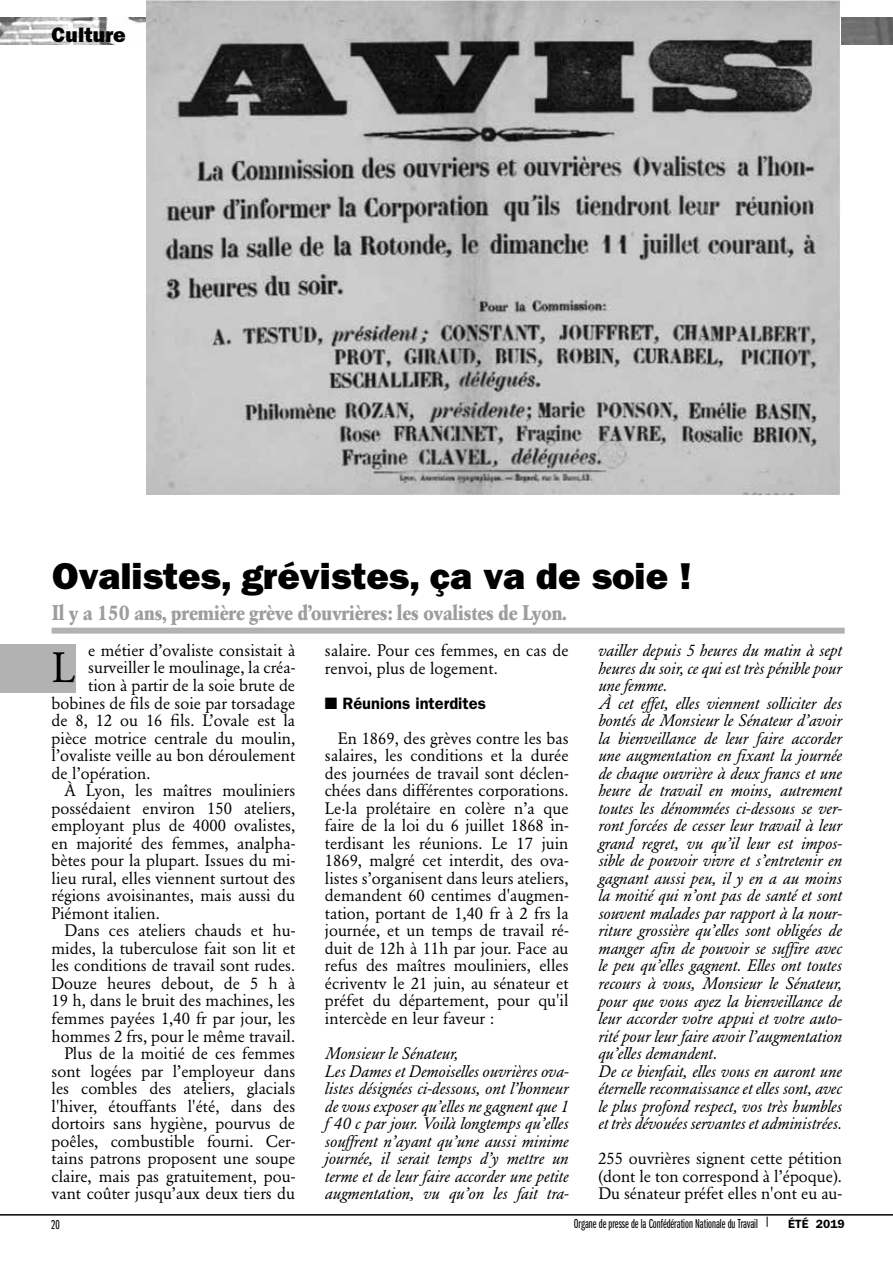
<style>
.page{position:relative;width:893px;height:1263px;background:#fff}
.page>*{position:absolute;margin:0;border:0;box-sizing:border-box;transform-origin:0 0}
.t1{font:42px "Garamond BE";color:#000}
.t2{font:37.5px "ITC Franklin Gothic Std Hvy";color:#000}
.t3{font:700 21px "Garamond BE";color:#9d9d9c;scale:.91 1}
.t4{font:21px "ITC Franklin Gothic Std Hvy";color:#000}
.t5{font:16.5px/17.5px "Garamond BE";color:#000;text-align:justify}
.t6{font:italic 16.5px/17.5px "Garamond BE";color:#000}
.t7{font:600 16.5px "ITC Franklin Gothic Std";color:#000}
.t8{font:13.5px "ITC Franklin Gothic Std Bk X Cp";color:#000}
.t9{font:600 12px "ITC Franklin Gothic Std";color:#000}
</style>
<div class="page">
<hr style="left:0;top:1214px;width:893px;height:1px;background:#000">
<img style="left:0;top:17px;width:893px;height:28px">
<img style="left:147px;top:0;width:694px;height:495px">
<div style="left:52px;top:628px;width:793px;height:6px;background:#b3b2b2"></div>
<div style="left:0;top:644px;width:75px;height:49px;background:#b3b2b2"></div>
<p class="t4" style="left:52px;top:22px;width:76px">Culture</p>
<h2 class="t2" style="left:52px;top:554px;width:641px">Ovalistes, grévistes, ça va de soie !</h2>
<p class="t3" style="left:52px;top:600px;width:567px">Il y a 150 ans, première grève d’ouvrières: les ovalistes de Lyon.</p>
<p class="t5" style="left:88px;top:642px;width:208px">e métier d’ovaliste consistait à</p>
<p class="t5" style="left:88px;top:659px;width:208px">surveiller le moulinage, la créa-</p>
<p class="t5" style="left:88px;top:677px;width:208px">tion à partir de la soie brute de</p>
<p class="t5" style="left:52px;top:694px;width:245px">bobines de fils de soie par torsadage</p>
<p class="t5" style="left:52px;top:712px;width:245px">de 8, 12 ou 16 fils. L’ovale est la</p>
<p class="t5" style="left:52px;top:729px;width:245px">pièce motrice centrale du moulin,</p>
<p class="t5" style="left:52px;top:747px;width:245px">l’ovaliste veille au bon déroulement</p>
<p class="t5" style="left:52px;top:764px;width:100px">de l’opération.</p>
<p class="t5" style="left:64px;top:782px;width:232px">À Lyon, les maîtres mouliniers</p>
<p class="t5" style="left:52px;top:799px;width:245px">possédaient environ 150 ateliers,</p>
<p class="t5" style="left:52px;top:817px;width:245px">employant plus de 4000 ovalistes,</p>
<p class="t5" style="left:52px;top:834px;width:245px">en majorité des femmes, analpha-</p>
<p class="t5" style="left:52px;top:852px;width:245px">bètes pour la plupart. Issues du mi-</p>
<p class="t5" style="left:52px;top:869px;width:245px">lieu rural, elles viennent surtout des</p>
<p class="t5" style="left:52px;top:887px;width:245px">régions avoisinantes, mais aussi du</p>
<p class="t5" style="left:52px;top:904px;width:110px">Piémont italien.</p>
<p class="t5" style="left:64px;top:922px;width:232px">Dans ces ateliers chauds et hu-</p>
<p class="t5" style="left:52px;top:939px;width:245px">mides, la tuberculose fait son lit et</p>
<p class="t5" style="left:52px;top:957px;width:245px">les conditions de travail sont rudes.</p>
<p class="t5" style="left:52px;top:974px;width:245px">Douze heures debout, de 5 h à</p>
<p class="t5" style="left:52px;top:992px;width:245px">19 h, dans le bruit des machines, les</p>
<p class="t5" style="left:52px;top:1009px;width:245px">femmes payées 1,40 fr par jour, les</p>
<p class="t5" style="left:52px;top:1027px;width:245px">hommes 2 frs, pour le même travail.</p>
<p class="t5" style="left:64px;top:1045px;width:232px">Plus de la moitié de ces femmes</p>
<p class="t5" style="left:52px;top:1062px;width:245px">sont logées par l’employeur dans</p>
<p class="t5" style="left:52px;top:1080px;width:245px">les combles des ateliers, glacials</p>
<p class="t5" style="left:52px;top:1097px;width:245px">l'hiver, étouffants l'été, dans des</p>
<p class="t5" style="left:52px;top:1115px;width:245px">dortoirs sans hygiène, pourvus de</p>
<p class="t5" style="left:52px;top:1132px;width:245px">poêles, combustible fourni. Cer-</p>
<p class="t5" style="left:52px;top:1150px;width:245px">tains patrons proposent une soupe</p>
<p class="t5" style="left:52px;top:1167px;width:245px">claire, mais pas gratuitement, pou-</p>
<p class="t5" style="left:52px;top:1185px;width:245px">vant coûter jusqu’aux deux tiers du</p>
<p class="t5" style="left:325px;top:642px;width:245px">salaire. Pour ces femmes, en cas de renvoi, plus de logement.</p>
<p class="t7" style="left:325px;top:693px;width:163px">■ Réunions interdites</p>
<p class="t5" style="left:325px;top:729px;width:245px;text-indent:13px">En 1869, des grèves contre les bas salaires, les conditions et la durée des journées de travail sont déclen&shy;chées dans différentes corporations.<br>Le.la prolétaire en colère n’a que faire de la loi du 6 juillet 1868 in&shy;terdisant les réunions. Le 17 juin 1869, malgré cet interdit, des ova&shy;listes s’organisent dans leurs ateliers, demandent 60 centimes d'augmen&shy;tation, portant de 1,40 fr à 2 frs la journée, et un temps de travail ré&shy;duit de 12h à 11h par jour. Face au refus des maîtres mouliniers, elles écriventv le 21 juin, au sénateur et préfet du département, pour qu'il intercède en leur faveur :</p>
<p class="t6" style="left:325px;top:1045px;width:245px">Monsieur le Sénateur,<br>Les Dames et Demoiselles ouvrières ova&shy;listes désignées ci-dessous, ont l’honneur de vous exposer qu’elles ne gagnent que 1 f 40 c par jour. Voilà longtemps qu’elles souffrent n’ayant qu’une aussi minime journée, il serait temps d’y mettre un terme et de leur faire accorder une petite augmentation, vu qu’on les fait tra-</p>
<p class="t6" style="left:598px;top:642px;width:245px">vailler depuis 5 heures du matin à sept heures du soir, ce qui est très pénible pour une femme.<br>À cet effet, elles viennent solliciter des bontés de Monsieur le Sénateur d’avoir la bienveillance de leur faire accorder une augmentation en fixant la journée de chaque ouvrière à deux francs et une heure de travail en moins, autrement toutes les dénommées ci-dessous se ver&shy;ront forcées de cesser leur travail à leur grand regret, vu qu’il leur est impos&shy;sible de pouvoir vivre et s’entretenir en gagnant aussi peu, il y en a au moins la moitié qui n’ont pas de santé et sont souvent malades par rapport à la nour&shy;riture grossière qu’elles sont obligées de manger afin de pouvoir se suffire avec le peu qu’elles gagnent. Elles ont toutes recours à vous, Monsieur le Sénateur, pour que vous ayez la bienveillance de leur accorder votre appui et votre auto&shy;rité pour leur faire avoir l’augmentation qu’elles demandent.<br>De ce bienfait, elles vous en auront une éternelle reconnaissance et elles sont, avec le plus profond respect, vos très humbles et très dévouées servantes et administrées.</p>
<p class="t5" style="left:598px;top:1150px;width:245px">255 ouvrières signent cette pétition (dont le ton correspond à l’époque).<br>Du sénateur préfet elles n'ont eu au-</p>
<h1 class="t1" style="left:52px;top:643px;width:25px">L</h1>
<p class="t8" style="left:51px;top:1217px;width:10px">20</p>
<p class="t8" style="left:574px;top:1216px;width:186px">Organe de presse de la Confédération Nationale du Travail</p>
<p class="t9" style="left:788px;top:1217px;width:58px">ÉTÉ 2019</p>
</div>
